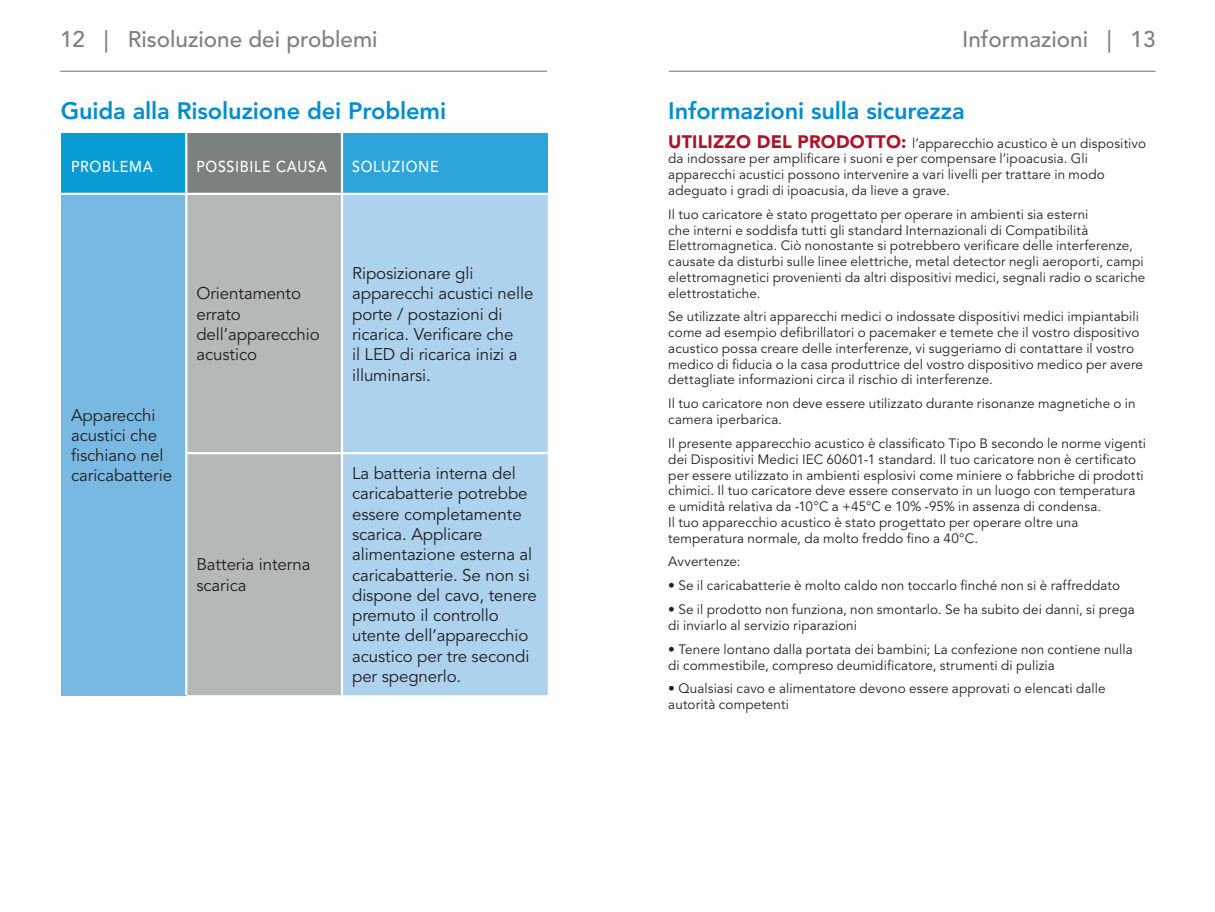
<style>
.page{position:relative;width:1215px;height:912px;background:#fff}
.page>*{position:absolute;margin:0;border:0;box-sizing:border-box;transform-origin:0 0}
._3a__Blue_Subs{font:23.62px "Avenir LT SLI Std Heavy";letter-spacing:-.005em;color:#008dce}
._9__right_page_heade{font:22.5px "Avenir LT SLI Std Medium";color:#7b8080}
.t1{font:16.88px/20.2px "Avenir LT SLI Std Book";letter-spacing:-.005em;color:#231f20}
.t2{font:15.75px "Avenir LT SLI Std Medium";letter-spacing:.05em;color:#fff;scale:.9 1}
.FDA_Information{font:13.5px/15.8px "Avenir LT SLI Std Book";letter-spacing:.01em;color:#231f20}
.s1{font-family:"Avenir LT SLI Std Black";font-size:18px;color:#ae1229}
</style>
<div class="page">
<hr style="left:60px;top:71px;width:487px;height:1px;background:#7b8080">
<hr style="left:669px;top:71px;width:487px;height:1px;background:#7b8080">
<div style="left:61px;top:133px;width:125px;height:61px;background:#089cd6"></div>
<div style="left:186px;top:133px;width:156px;height:61px;background:#7b8080"></div>
<div style="left:342px;top:133px;width:206px;height:61px;background:#2da5da"></div>
<div style="left:61px;top:194px;width:125px;height:501px;background:#77b9e3"></div>
<div style="left:187px;top:195px;width:154px;height:500px;background:#b4b8b7"></div>
<div style="left:343px;top:195px;width:205px;height:500px;background:#add2ed"></div>
<hr style="left:185px;top:133px;width:2px;height:60px;background:#fff">
<hr style="left:341px;top:133px;width:2px;height:60px;background:#fff">
<hr style="left:61px;top:193px;width:125px;height:2px;background:#fff">
<hr style="left:186px;top:193px;width:156px;height:2px;background:#fff">
<hr style="left:185px;top:195px;width:2px;height:257px;background:#fff">
<hr style="left:342px;top:193px;width:206px;height:2px;background:#fff">
<hr style="left:185px;top:452px;width:157px;height:2px;background:#fff">
<hr style="left:185px;top:454px;width:2px;height:241px;background:#fff">
<hr style="left:342px;top:452px;width:206px;height:2px;background:#fff">
<h2 class="_9__right_page_heade" style="left:60px;top:27px;width:319px">12 | Risoluzione dei problemi</h2>
<p class="_9__right_page_heade" style="left:962px;top:27px;width:195px">Informazioni | 13</p>
<p class="_3a__Blue_Subs" style="left:61px;top:97px;width:387px">Guida alla Risoluzione dei Problemi</p>
<p class="t2" style="left:71px;top:157px;width:92px">PROBLEMA</p>
<p class="t2" style="left:196px;top:157px;width:146px">POSSIBILE CAUSA</p>
<p class="t2" style="left:352px;top:157px;width:98px">SOLUZIONE</p>
<p class="t1" style="left:71px;top:405px;width:103px">Apparecchi acustici che fischiano nel caricabatterie</p>
<p class="t1" style="left:196px;top:284px;width:125px">Orientamento errato dell’apparecchio acustico</p>
<p class="t1" style="left:196px;top:554px;width:116px">Batteria interna scarica</p>
<p class="t1" style="left:352px;top:264px;width:183px">Riposizionare gli apparecchi acustici nelle porte / postazioni di ricarica. Verificare che<br>il LED di ricarica inizi a illuminarsi.</p>
<p class="t1" style="left:352px;top:463px;width:186px">La batteria interna del caricabatterie potrebbe essere completamente scarica. Applicare alimentazione esterna al caricabatterie. Se non si dispone del cavo, tenere premuto il controllo utente dell’apparecchio acustico per tre secondi per spegnerlo.</p>
<p class="_3a__Blue_Subs" style="left:668px;top:97px;width:298px">Informazioni sulla sicurezza</p>
<p class="FDA_Information" style="left:668px;top:135px;width:479px"><span class="s1">UTILIZZO DEL PRODOTTO:</span> l’apparecchio acustico è un dispositivo da indossare per amplificare i suoni e per compensare l’ipoacusia. Gli apparecchi acustici possono intervenire a vari livelli per trattare in modo adeguato i gradi di ipoacusia, da lieve a grave.</p>
<p class="FDA_Information" style="left:668px;top:206px;width:479px">Il tuo caricatore è stato progettato per operare in ambienti sia esterni<br>che interni e soddisfa tutti gli standard Internazionali di Compatibilità Elettromagnetica. Ciò nonostante si potrebbero verificare delle interferenze, causate da disturbi sulle linee elettriche, metal detector negli aeroporti, campi elettromagnetici provenienti da altri dispositivi medici, segnali radio o scariche elettrostatiche.</p>
<p class="FDA_Information" style="left:668px;top:309px;width:476px">Se utilizzate altri apparecchi medici o indossate dispositivi medici impiantabili come ad esempio defibrillatori o pacemaker e temete che il vostro dispositivo acustico possa creare delle interferenze, vi suggeriamo di contattare il vostro medico di fiducia o la casa produttrice del vostro dispositivo medico per avere dettagliate informazioni circa il rischio di interferenze.</p>
<p class="FDA_Information" style="left:668px;top:396px;width:469px">Il tuo caricatore non deve essere utilizzato durante risonanze magnetiche o in camera iperbarica.</p>
<p class="FDA_Information" style="left:668px;top:435px;width:479px">Il presente apparecchio acustico è classificato Tipo B secondo le norme vigenti dei Dispositivi Medici IEC 60601-1 standard. Il tuo caricatore non è certificato per essere utilizzato in ambienti esplosivi come miniere o fabbriche di prodotti chimici. Il tuo caricatore deve essere conservato in un luogo con temperatura e umidità relativa da -10°C a +45°C e 10% -95% in assenza di condensa.<br>Il tuo apparecchio acustico è stato progettato per operare oltre una temperatura normale, da molto freddo fino a 40°C.</p>
<p class="FDA_Information" style="left:668px;top:554px;width:74px">Avvertenze:</p>
<p class="FDA_Information" style="left:668px;top:578px;width:453px">• Se il caricabatterie è molto caldo non toccarlo finché non si è raffreddato</p>
<p class="FDA_Information" style="left:668px;top:602px;width:468px">• Se il prodotto non funziona, non smontarlo. Se ha subito dei danni, si prega di inviarlo al servizio riparazioni</p>
<p class="FDA_Information" style="left:668px;top:641px;width:466px">• Tenere lontano dalla portata dei bambini; La confezione non contiene nulla di commestibile, compreso deumidificatore, strumenti di pulizia</p>
<p class="FDA_Information" style="left:668px;top:681px;width:439px">• Qualsiasi cavo e alimentatore devono essere approvati o elencati dalle autorità competenti</p>
</div>
